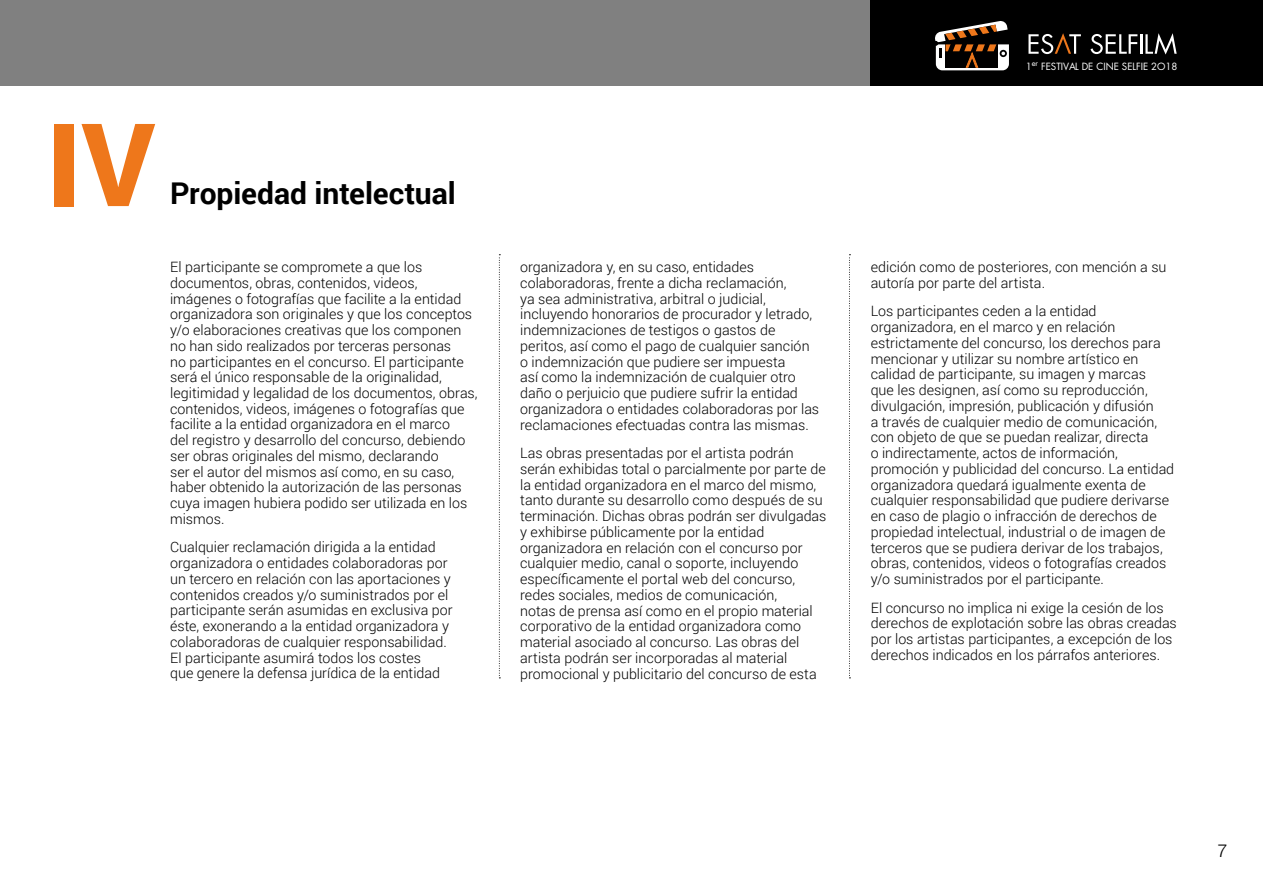
<style>
.page{position:relative;width:1263px;height:893px;background:#fff}
.page>*{position:absolute;margin:0;border:0;box-sizing:border-box;transform-origin:0 0}
.t1{font:900 115.5px "Roboto";color:#ee771b}
.t2{font:700 30px "Roboto";color:#000}
.t3{font:300 18px "Helvetica Neue LT Std";color:#000}
.t4{font:300 14.25px/15.8px "Roboto";color:#000}
.t5{font:9.75px "Futura Std";color:#fff}
</style>
<div class="page">
<div style="left:871px;top:0;width:392px;height:85px;background:#000"></div>
<div style="left:0;top:0;width:871px;height:85px;background:#808080"></div>
<svg style="left:935px;top:21px;width:74px;height:49px"></svg>
<hr style="left:936px;top:43px;width:74px;height:1px;background:#010000">
<svg style="left:1028px;top:33px;width:53px;height:21px"></svg>
<svg style="left:1090px;top:34px;width:47px;height:20px"></svg>
<hr style="left:1140px;top:34px;width:2px;height:20px;background:#fff">
<svg style="left:1145px;top:33px;width:32px;height:22px"></svg>
<svg style="left:499px;top:254px;width:1px;height:424px"></svg>
<svg style="left:849px;top:254px;width:1px;height:424px"></svg>
<h1 class="t1" style="left:47px;top:83px;width:109px">IV</h1>
<h2 class="t2" style="left:170px;top:172px;width:287px">Propiedad intelectual</h2>
<p class="t4" style="left:170px;top:259px;width:309px">El participante se compromete a que los documentos, obras, contenidos, videos, imágenes o fotografías que facilite a la entidad organizadora son originales y que los conceptos y/o elaboraciones creativas que los componen no han sido realizados por terceras personas<br>no participantes en el concurso. El participante será el único responsable de la originalidad, legitimidad y legalidad de los documentos, obras, contenidos, videos, imágenes o fotografías que facilite a la entidad organizadora en el marco<br>del registro y desarrollo del concurso, debiendo ser obras originales del mismo, declarando<br>ser el autor del mismos así como, en su caso, haber obtenido la autorización de las personas cuya imagen hubiera podido ser utilizada en los mismos.</p>
<p class="t4" style="left:170px;top:539px;width:284px">Cualquier reclamación dirigida a la entidad organizadora o entidades colaboradoras por un tercero en relación con las aportaciones y contenidos creados y/o suministrados por el participante serán asumidas en exclusiva por éste, exonerando a la entidad organizadora y colaboradoras de cualquier responsabilidad.<br>El participante asumirá todos los costes<br>que genere la defensa jurídica de la entidad</p>
<p class="t4" style="left:520px;top:259px;width:300px">organizadora y, en su caso, entidades colaboradoras, frente a dicha reclamación,<br>ya sea administrativa, arbitral o judicial, incluyendo honorarios de procurador y letrado, indemnizaciones de testigos o gastos de peritos, así como el pago de cualquier sanción o indemnización que pudiere ser impuesta<br>así como la indemnización de cualquier otro daño o perjuicio que pudiere sufrir la entidad organizadora o entidades colaboradoras por las reclamaciones efectuadas contra las mismas.</p>
<p class="t4" style="left:520px;top:445px;width:308px">Las obras presentadas por el artista podrán serán exhibidas total o parcialmente por parte de la entidad organizadora en el marco del mismo, tanto durante su desarrollo como después de su terminación. Dichas obras podrán ser divulgadas y exhibirse públicamente por la entidad organizadora en relación con el concurso por cualquier medio, canal o soporte, incluyendo específicamente el portal web del concurso, redes sociales, medios de comunicación,<br>notas de prensa así como en el propio material corporativo de la entidad organizadora como material asociado al concurso. Las obras del artista podrán ser incorporadas al material promocional y publicitario del concurso de esta</p>
<p class="t5" style="left:1026px;top:60px;width:153px">1<sup>er</sup> FESTIVAL DE CINE SELFIE 2O18</p>
<p class="t4" style="left:871px;top:259px;width:297px">edición como de posteriores, con mención a su autoría por parte del artista.</p>
<p class="t4" style="left:871px;top:303px;width:305px">Los participantes ceden a la entidad organizadora, en el marco y en relación estrictamente del concurso, los derechos para mencionar y utilizar su nombre artístico en calidad de participante, su imagen y marcas<br>que les designen, así como su reproducción, divulgación, impresión, publicación y difusión<br>a través de cualquier medio de comunicación, con objeto de que se puedan realizar, directa<br>o indirectamente, actos de información, promoción y publicidad del concurso. La entidad organizadora quedará igualmente exenta de cualquier responsabilidad que pudiere derivarse en caso de plagio o infracción de derechos de propiedad intelectual, industrial o de imagen de terceros que se pudiera derivar de los trabajos, obras, contenidos, videos o fotografías creados y/o suministrados por el participante.</p>
<p class="t4" style="left:871px;top:599px;width:308px">El concurso no implica ni exige la cesión de los derechos de explotación sobre las obras creadas por los artistas participantes, a excepción de los derechos indicados en los párrafos anteriores.</p>
<p class="t3" style="left:1217px;top:839px;width:12px">7</p>
</div>
